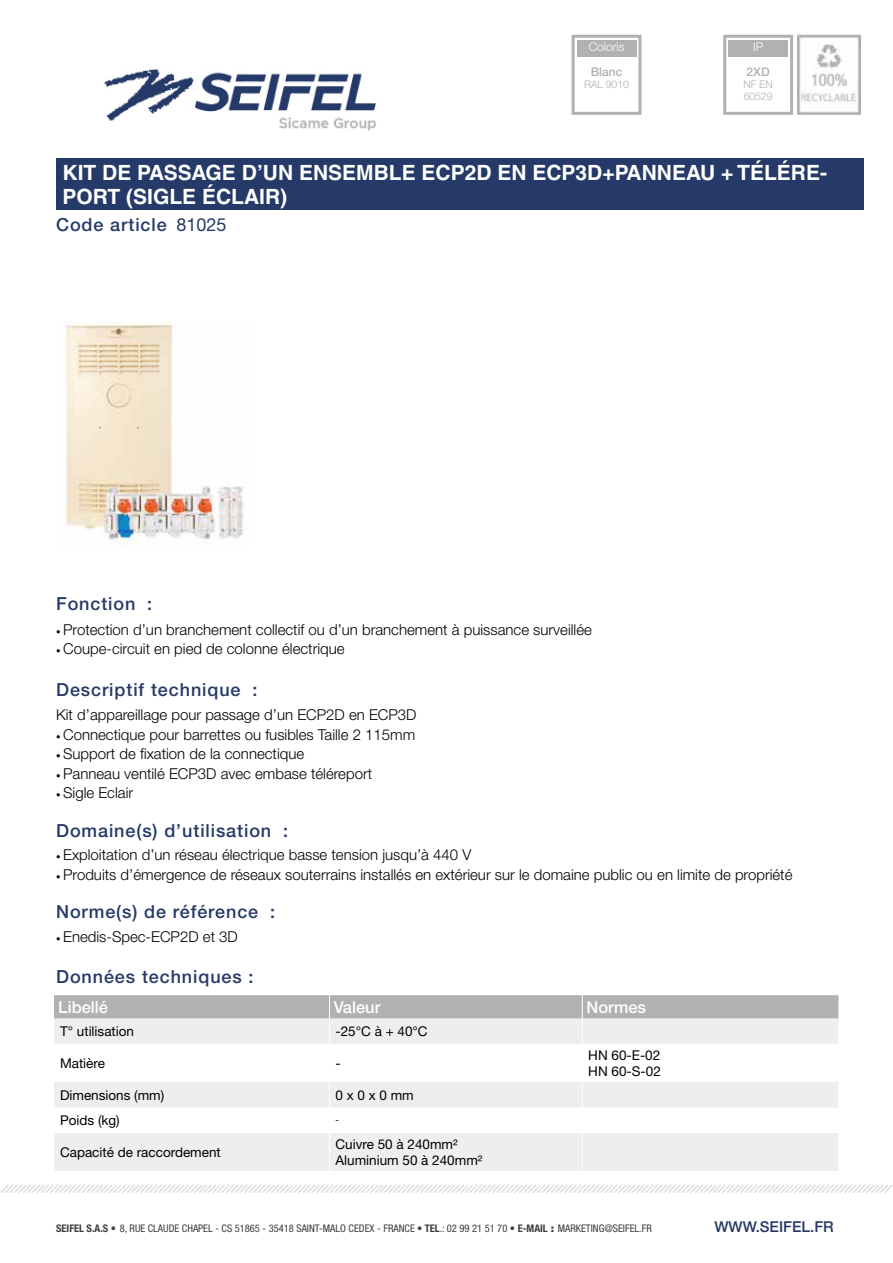
<style>
.page{position:relative;width:893px;height:1263px;background:#fff}
.page>*{position:absolute;margin:0;border:0;box-sizing:border-box;transform-origin:0 0}
.t1{font:700 21px/24px "Helvetica LT Std";color:#fff}
.t2{font:500 18px "Helvetica Neue LT Std";letter-spacing:.05em;color:#253a68}
.t3{font:18px "Helvetica Neue LT Std";color:#253a68}
.t4{font:500 16.5px "Helvetica Neue LT Std";color:#fff}
.t5{font:300 15px "Helvetica Neue LT Std";color:#000}
.t6{font:500 15px "Helvetica Neue LT Std";color:#253a68}
.t7{font:13.5px/16.2px "Helvetica Neue LT Std";color:#000}
.t8{font:300 12px "Helvetica Neue LT Std";color:#fff}
.t9{font:500 12px "Helvetica Neue LT Std";color:#b2b0b0}
.t10{font:condensed 10.5px "Helvetica Neue LT Std";color:#3c3c3b}
.t11{font:300 10.5px/12px "Helvetica Neue LT Std";letter-spacing:-.01em;color:#b2b0b0}
.t12{font:9px "Helvetica Neue LT Std";color:#000}
.s1{font-size:9px}
.s2{font-weight:700}
.s3{font-weight:900;font-stretch:normal}
</style>
<div class="page">
<img style="left:104px;top:68px;width:272px;height:63px">
<svg style="left:0;top:1184px;width:893px;height:9px"></svg>
<div style="left:56px;top:158px;width:807px;height:52px;background:#253a68"></div>
<svg style="left:54px;top:1082px;width:784px;height:89px;fill:#efeeef"></svg>
<svg style="left:329px;top:1082px;width:1px;height:51px"></svg>
<svg style="left:582px;top:1082px;width:1px;height:51px"></svg>
<hr style="left:329px;top:1133px;width:1px;height:38px;background:#fff">
<hr style="left:582px;top:1133px;width:1px;height:38px;background:#fff">
<svg style="left:54px;top:995px;width:785px;height:49px;background:#d2d0d1"></svg>
<img style="left:65px;top:322px;width:178px;height:223px">
<img style="left:798px;top:35px;width:63px;height:80px">
<div style="left:577px;top:40px;width:59px;height:16px;background:#b2b0b0"></div>
<div style="left:572px;top:35px;width:69px;height:80px;border:3px solid #b2b0b0"></div>
<div style="left:728px;top:40px;width:60px;height:16px;background:#b2b0b0"></div>
<div style="left:723px;top:35px;width:70px;height:80px;border:3px solid #b2b0b0"></div>
<p class="t8" style="left:589px;top:40px;width:37px">Coloris</p>
<p class="t9" style="left:591px;top:64px;width:33px">Blanc</p>
<p class="t11" style="left:584px;top:78px;width:46px">RAL 9010</p>
<p class="t8" style="left:753px;top:40px;width:12px">IP</p>
<p class="t9" style="left:747px;top:64px;width:25px">2XD</p>
<p class="t11" style="left:744px;top:78px;width:31px">NF EN<br>60529</p>
<h1 class="t1" style="left:63px;top:160px;width:766px">KIT DE PASSAGE D’UN ENSEMBLE ECP2D EN ECP3D+PANNEAU + TÉLÉRE-<br>PORT (SIGLE ÉCLAIR)</h1>
<p class="t2" style="left:56px;top:214px;width:112px">Code article</p>
<p class="t3" style="left:176px;top:214px;width:52px">81025</p>
<p class="t2" style="left:56px;top:593px;width:98px">Fonction :</p>
<p class="t5" style="left:56px;top:620px;width:537px"><span class="s1">•</span> Protection d’un branchement collectif ou d’un branchement à puissance surveillée</p>
<p class="t5" style="left:56px;top:640px;width:290px"><span class="s1">•</span> Coupe-circuit en pied de colonne électrique</p>
<p class="t2" style="left:56px;top:679px;width:203px">Descriptif technique :</p>
<p class="t5" style="left:56px;top:706px;width:362px">Kit d’appareillage pour passage d’un ECP2D en ECP3D</p>
<p class="t5" style="left:56px;top:725px;width:361px"><span class="s1">•</span> Connectique pour barrettes ou fusibles Taille 2 115mm</p>
<p class="t5" style="left:56px;top:745px;width:250px"><span class="s1">•</span> Support de fixation de la connectique</p>
<p class="t5" style="left:56px;top:764px;width:318px"><span class="s1">•</span> Panneau ventilé ECP3D avec embase téléreport</p>
<p class="t5" style="left:56px;top:784px;width:79px"><span class="s1">•</span> Sigle Eclair</p>
<p class="t2" style="left:56px;top:820px;width:233px">Domaine(s) d’utilisation :</p>
<p class="t5" style="left:56px;top:845px;width:417px"><span class="s1">•</span> Exploitation d’un réseau électrique basse tension jusqu’à 440 V</p>
<p class="t5" style="left:56px;top:865px;width:738px"><span class="s1">•</span> Produits d’émergence de réseaux souterrains installés en extérieur sur le domaine public ou en limite de propriété</p>
<p class="t2" style="left:56px;top:901px;width:220px">Norme(s) de référence :</p>
<p class="t5" style="left:56px;top:927px;width:183px"><span class="s1">•</span> Enedis-Spec-ECP2D et 3D</p>
<p class="t2" style="left:56px;top:966px;width:199px">Données techniques :</p>
<p class="t4" style="left:58px;top:997px;width:51px">Libellé</p>
<p class="t4" style="left:334px;top:997px;width:48px">Valeur</p>
<p class="t4" style="left:586px;top:997px;width:61px">Normes</p>
<p class="t7" style="left:60px;top:1023px;width:76px">T° utilisation</p>
<p class="t7" style="left:335px;top:1023px;width:94px">-25°C à + 40°C</p>
<p class="t7" style="left:60px;top:1055px;width:47px">Matière</p>
<p class="t7" style="left:335px;top:1055px;width:7px">-</p>
<p class="t7" style="left:588px;top:1047px;width:74px">HN 60-E-02<br>HN 60-S-02</p>
<p class="t7" style="left:60px;top:1086px;width:106px">Dimensions (mm)</p>
<p class="t7" style="left:335px;top:1086px;width:80px">0 x 0 x 0 mm</p>
<p class="t7" style="left:60px;top:1112px;width:61px">Poids (kg)</p>
<p class="t12" style="left:335px;top:1115px;width:5px">-</p>
<p class="t7" style="left:60px;top:1144px;width:162px">Capacité de raccordement</p>
<p class="t7" style="left:335px;top:1135px;width:148px">Cuivre 50 à 240mm²<br>Aluminium 50 à 240mm²</p>
<p class="t10" style="left:56px;top:1222px;width:597px"><span class="s2">SEIFEL S.A.S</span> <span class="s3">•</span> 8, RUE CLAUDE CHAPEL - CS 51865 - 35418 SAINT-MALO CEDEX - FRANCE • <span class="s2">TEL</span>.: 02 99 21 51 70 • <span class="s2">E-MAIL</span> <span class="s3">:</span> MARKETING@SEIFEL.FR</p>
<p class="t6" style="left:714px;top:1218px;width:121px">WWW.SEIFEL.FR</p>
</div>
